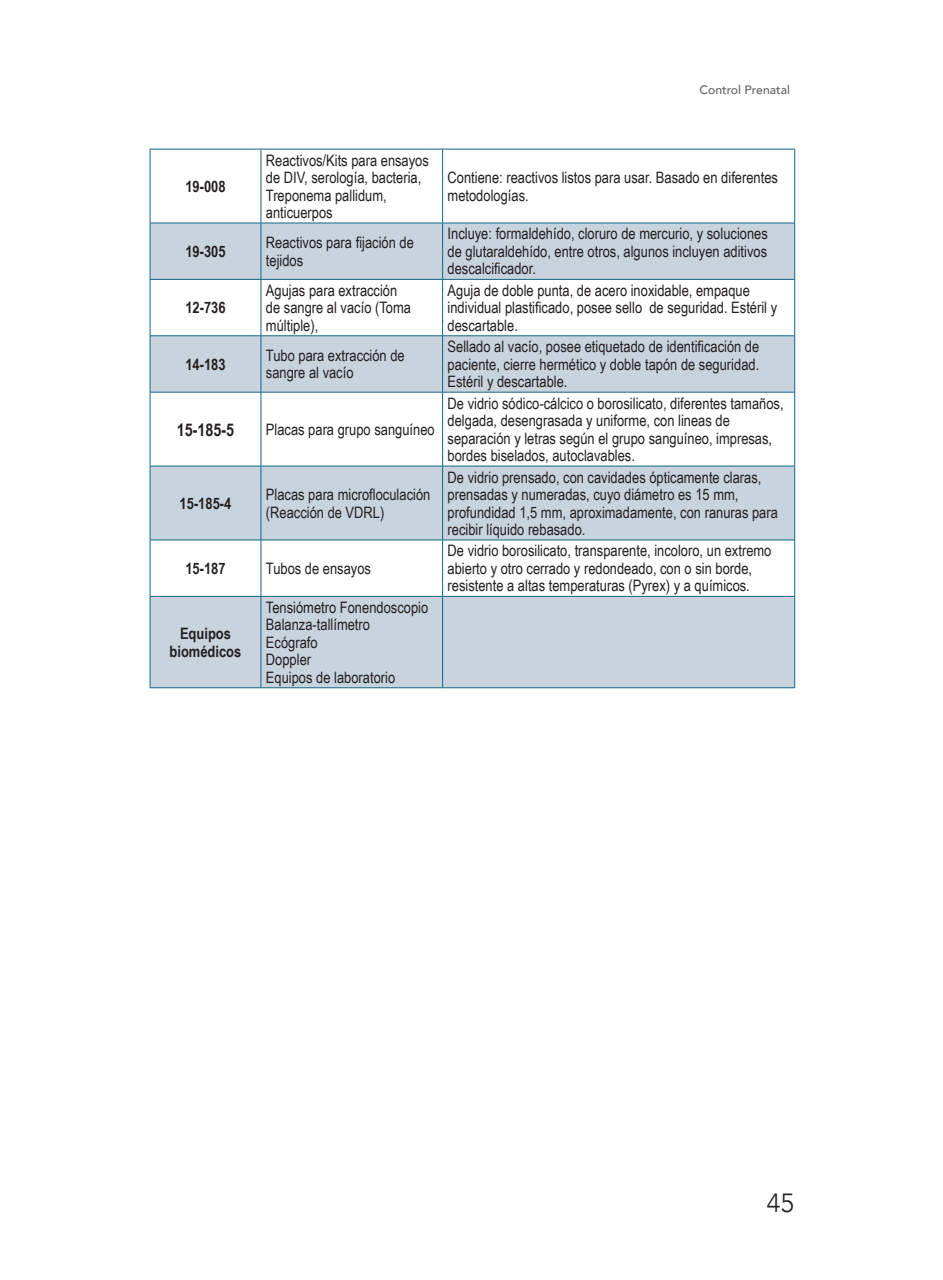
<style>
.page{position:relative;width:943px;height:1280px;background:#fff}
.page>*{position:absolute;margin:0;border:0;box-sizing:border-box;transform-origin:0 0}
.t1{font:300 26.25px "Avenir";color:#231f20}
.t2{font:700 17.5px "Arial Narrow";color:#231f20}
.t3{font:15.75px/17.5px "Arial Narrow";color:#231f20}
.t4{font:700 15.75px/17.5px "Arial Narrow";color:#231f20;text-align:center}
.t5{font:500 12.25px "Avenir";color:#636366}
</style>
<div class="page">
<svg style="left:151px;top:224px;width:643px;height:463px;fill:#c8d3dd"></svg>
<hr style="left:150px;top:149px;width:1px;height:74px;background:#116785">
<hr style="left:261px;top:149px;width:1px;height:74px;background:#116785">
<hr style="left:442px;top:149px;width:1px;height:74px;background:#116785">
<hr style="left:794px;top:149px;width:1px;height:74px;background:#116785">
<hr style="left:150px;top:280px;width:1px;height:55px;background:#116785">
<hr style="left:261px;top:280px;width:1px;height:55px;background:#116785">
<hr style="left:442px;top:280px;width:1px;height:55px;background:#116785">
<hr style="left:794px;top:280px;width:1px;height:55px;background:#116785">
<hr style="left:150px;top:392px;width:1px;height:74px;background:#116785">
<hr style="left:261px;top:392px;width:1px;height:74px;background:#116785">
<hr style="left:442px;top:392px;width:1px;height:74px;background:#116785">
<hr style="left:794px;top:392px;width:1px;height:74px;background:#116785">
<hr style="left:150px;top:540px;width:1px;height:56px;background:#116785">
<hr style="left:261px;top:540px;width:1px;height:56px;background:#116785">
<hr style="left:442px;top:540px;width:1px;height:56px;background:#116785">
<hr style="left:794px;top:540px;width:1px;height:56px;background:#116785">
<hr style="left:150px;top:149px;width:111px;height:1px;background:#116785">
<hr style="left:261px;top:149px;width:181px;height:1px;background:#116785">
<hr style="left:442px;top:149px;width:353px;height:1px;background:#116785">
<hr style="left:150px;top:223px;width:111px;height:1px;background:#116785">
<hr style="left:150px;top:223px;width:1px;height:56px;background:#116785">
<hr style="left:150px;top:279px;width:111px;height:1px;background:#116785">
<hr style="left:261px;top:223px;width:181px;height:1px;background:#116785">
<hr style="left:261px;top:223px;width:1px;height:56px;background:#116785">
<hr style="left:261px;top:279px;width:181px;height:1px;background:#116785">
<hr style="left:442px;top:223px;width:353px;height:1px;background:#116785">
<hr style="left:442px;top:223px;width:1px;height:56px;background:#116785">
<hr style="left:794px;top:223px;width:1px;height:56px;background:#116785">
<hr style="left:442px;top:279px;width:353px;height:1px;background:#116785">
<hr style="left:150px;top:335px;width:111px;height:1px;background:#116785">
<hr style="left:150px;top:336px;width:1px;height:56px;background:#116785">
<hr style="left:150px;top:392px;width:111px;height:1px;background:#116785">
<hr style="left:261px;top:335px;width:181px;height:1px;background:#116785">
<hr style="left:261px;top:336px;width:1px;height:56px;background:#116785">
<hr style="left:261px;top:392px;width:181px;height:1px;background:#116785">
<hr style="left:442px;top:335px;width:353px;height:1px;background:#116785">
<hr style="left:442px;top:336px;width:1px;height:56px;background:#116785">
<hr style="left:794px;top:336px;width:1px;height:56px;background:#116785">
<hr style="left:442px;top:392px;width:353px;height:1px;background:#116785">
<hr style="left:150px;top:466px;width:111px;height:1px;background:#116785">
<hr style="left:150px;top:466px;width:1px;height:74px;background:#116785">
<hr style="left:150px;top:540px;width:111px;height:1px;background:#116785">
<hr style="left:261px;top:466px;width:181px;height:1px;background:#116785">
<hr style="left:261px;top:466px;width:1px;height:74px;background:#116785">
<hr style="left:261px;top:540px;width:181px;height:1px;background:#116785">
<hr style="left:442px;top:466px;width:353px;height:1px;background:#116785">
<hr style="left:442px;top:466px;width:1px;height:74px;background:#116785">
<hr style="left:794px;top:466px;width:1px;height:74px;background:#116785">
<hr style="left:442px;top:540px;width:353px;height:1px;background:#116785">
<hr style="left:150px;top:596px;width:111px;height:1px;background:#116785">
<hr style="left:150px;top:597px;width:1px;height:90px;background:#116785">
<hr style="left:150px;top:687px;width:111px;height:1px;background:#116785">
<hr style="left:261px;top:596px;width:181px;height:1px;background:#116785">
<hr style="left:261px;top:597px;width:1px;height:90px;background:#116785">
<hr style="left:261px;top:687px;width:181px;height:1px;background:#116785">
<hr style="left:442px;top:596px;width:353px;height:1px;background:#116785">
<hr style="left:442px;top:597px;width:1px;height:90px;background:#116785">
<hr style="left:794px;top:597px;width:1px;height:90px;background:#116785">
<hr style="left:442px;top:687px;width:353px;height:1px;background:#116785">
<p class="t4" style="left:185px;top:177px;width:42px">19-008</p>
<p class="t5" style="left:699px;top:79px;width:92px">Control Prenatal</p>
<p class="t3" style="left:266px;top:151px;width:164px">Reactivos/Kits para ensayos de DIV, serología, bacteria,<br>Treponema pallidum, anticuerpos</p>
<p class="t3" style="left:447px;top:168px;width:332px">Contiene: reactivos listos para usar. Basado en diferentes metodologías.</p>
<p class="t4" style="left:185px;top:242px;width:42px">19-305</p>
<p class="t3" style="left:266px;top:233px;width:149px">Reactivos para fijación de tejidos</p>
<p class="t3" style="left:447px;top:225px;width:322px;text-align:justify">Incluye: formaldehído, cloruro de mercurio, y soluciones de glutaraldehído, entre otros, algunos incluyen aditivos descalcificador.</p>
<p class="t4" style="left:185px;top:298px;width:42px">12-736</p>
<p class="t3" style="left:266px;top:281px;width:147px">Agujas para extracción de sangre al vacío (Toma múltiple),</p>
<p class="t3" style="left:447px;top:281px;width:331px">Aguja de doble punta, de acero inoxidable, empaque individual plastificado, posee sello de seguridad. Estéril y descartable.</p>
<p class="t4" style="left:185px;top:355px;width:42px">14-183</p>
<p class="t3" style="left:266px;top:346px;width:140px">Tubo para extracción de sangre al vacío</p>
<p class="t3" style="left:447px;top:337px;width:313px;text-align:justify">Sellado al vacío, posee etiquetado de identificación de paciente, cierre hermético y doble tapón de seguridad.<br>Estéril y descartable.</p>
<p class="t2" style="left:177px;top:416px;width:59px">15-185-5</p>
<p class="t3" style="left:266px;top:420px;width:170px">Placas para grupo sanguíneo</p>
<p class="t3" style="left:447px;top:394px;width:337px">De vidrio sódico-cálcico o borosilicato, diferentes tamaños, delgada, desengrasada y uniforme, con lineas de separación y letras según el grupo sanguíneo, impresas, bordes biselados, autoclavables.</p>
<p class="t4" style="left:180px;top:494px;width:53px">15-185-4</p>
<p class="t3" style="left:266px;top:485px;width:166px">Placas para microfloculación (Reacción de VDRL)</p>
<p class="t4" style="left:185px;top:559px;width:42px">15-187</p>
<p class="t3" style="left:266px;top:559px;width:107px">Tubos de ensayos</p>
<p class="t4" style="left:170px;top:624px;width:73px">Equipos biomédicos</p>
<p class="t3" style="left:266px;top:598px;width:164px">Tensiómetro Fonendoscopio<br>Balanza-tallímetro<br>Ecógrafo<br>Doppler<br>Equipos de laboratorio</p>
<p class="t3" style="left:447px;top:468px;width:332px">De vidrio prensado, con cavidades ópticamente claras, prensadas y numeradas, cuyo diámetro es 15 mm, profundidad 1,5 mm, aproximadamente, con ranuras para recibir líquido rebasado.</p>
<p class="t3" style="left:447px;top:541px;width:325px">De vidrio borosilicato, transparente, incoloro, un extremo abierto y otro cerrado y redondeado, con o sin borde, resistente a altas temperaturas (Pyrex) y a químicos.</p>
<h1 class="t1" style="left:766px;top:1187px;width:29px">45</h1>
</div>
